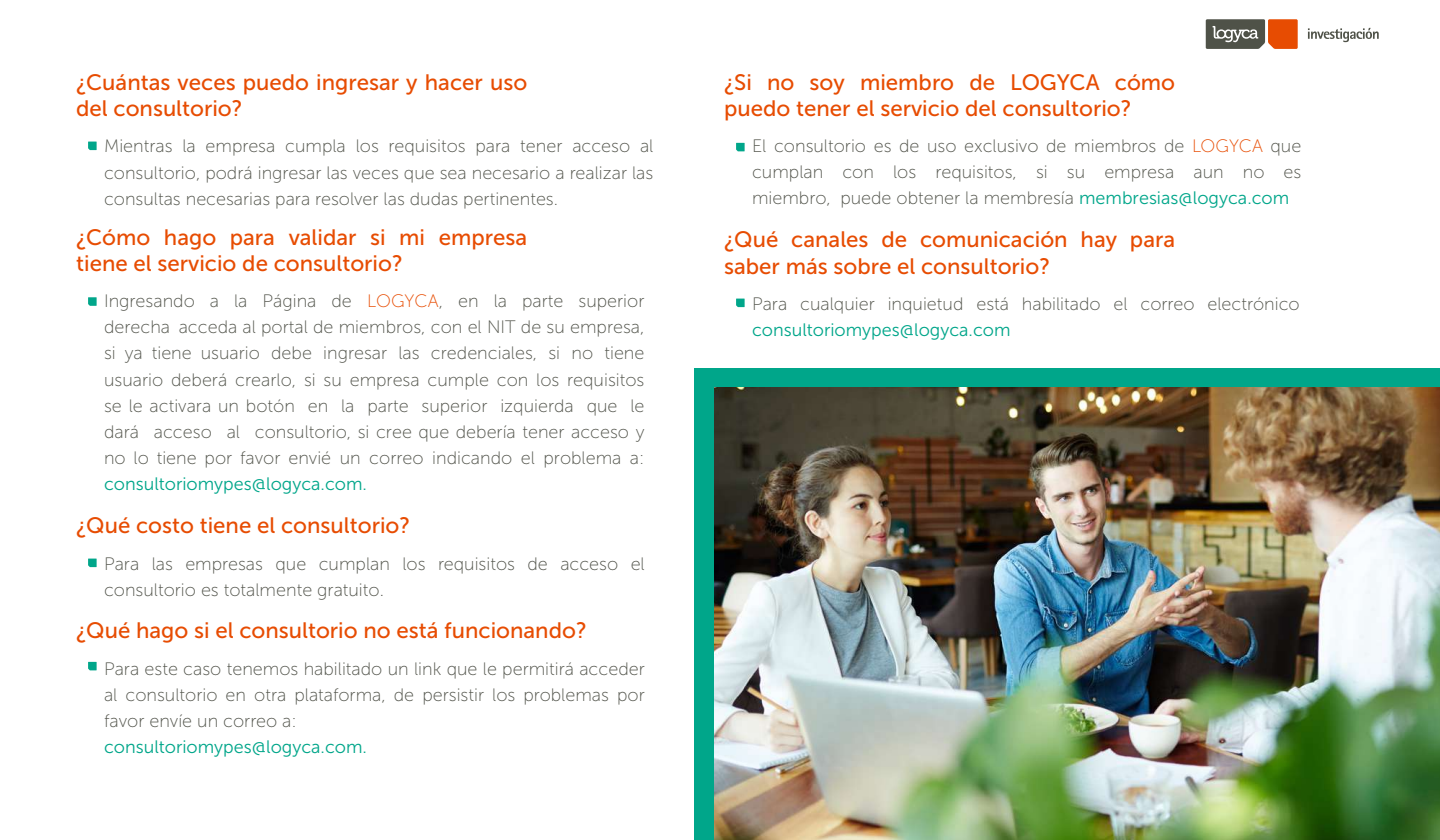
<style>
.page{position:relative;width:1440px;height:840px;background:#fff}
.page>*{position:absolute;margin:0;border:0;box-sizing:border-box;transform-origin:0 0}
.t1{font:22.2px/26.1px "Museo Sans 500";color:#e74c02}
.t2{font:18px/26.2px "Museo Sans 100";color:#51534a;text-align:justify}
.t3{font:18px "Museo Sans 300";color:#00a68a}
.s1{color:#e74c02}
.s2{font-family:"Museo Sans 300";color:#00a68a}
</style>
<div class="page">
<div style="left:694px;top:369px;width:746px;height:471px;background:#00a68a"></div>
<img style="left:714px;top:387px;width:726px;height:453px">
<svg style="left:88px;top:142px;width:9px;height:8px"></svg>
<svg style="left:88px;top:297px;width:9px;height:9px"></svg>
<svg style="left:736px;top:143px;width:9px;height:8px"></svg>
<svg style="left:736px;top:299px;width:9px;height:8px"></svg>
<svg style="left:88px;top:559px;width:9px;height:8px"></svg>
<svg style="left:88px;top:662px;width:9px;height:8px"></svg>
<svg style="left:1206px;top:19px;width:92px;height:30px;background:#97694c"></svg>
<svg style="left:1308px;top:28px;width:71px;height:14px"></svg>
<p class="t1" style="left:76px;top:69px;width:453px">¿Cuántas veces puedo ingresar y hacer uso del consultorio?</p>
<p class="t2" style="left:104px;top:133px;width:551px">Mientras la empresa cumpla los requisitos para tener acceso al consultorio, podrá ingresar las veces que sea necesario a realizar las consultas necesarias para resolver las dudas pertinentes.</p>
<p class="t1" style="left:76px;top:224px;width:452px">¿Cómo hago para validar si mi empresa tiene el servicio de consultorio?</p>
<p class="t2" style="left:104px;top:287px;width:542px">Ingresando a la Página de <span class="s1">LOGYCA</span>, en la parte superior derecha acceda al portal de miembros, con el NIT de su empresa, si ya tiene usuario debe ingresar las credenciales, si no tiene usuario deberá crearlo, si su empresa cumple con los requisitos se le activara un botón en la parte superior izquierda que le dará acceso al consultorio, si cree que debería tener acceso y no lo tiene por favor envié un correo indicando el problema a:</p>
<p class="t3" style="left:104px;top:474px;width:265px">consultoriomypes@logyca.com.</p>
<p class="t1" style="left:76px;top:512px;width:336px">¿Qué costo tiene el consultorio?</p>
<p class="t2" style="left:104px;top:551px;width:542px">Para las empresas que cumplan los requisitos de acceso el consultorio es totalmente gratuito.</p>
<p class="t1" style="left:76px;top:618px;width:512px">¿Qué hago si el consultorio no está funcionando?</p>
<p class="t2" style="left:104px;top:656px;width:542px">Para este caso tenemos habilitado un link que le permitirá acceder al consultorio en otra plataforma, de persistir los problemas por favor envíe un correo a:</p>
<p class="t3" style="left:104px;top:737px;width:265px">consultoriomypes@logyca.com.</p>
<p class="t1" style="left:724px;top:69px;width:453px">¿Si no soy miembro de LOGYCA cómo puedo tener el servicio del consultorio?</p>
<p class="t2" style="left:752px;top:133px;width:551px;line-height:25.8px">El consultorio es de uso exclusivo de miembros de <span class="s1">LOGYCA</span> que cumplan con los requisitos, si su empresa aun no es miembro, puede obtener la membresía <span class="s2">membresias@logyca.com</span></p>
<p class="t1" style="left:724px;top:227px;width:453px">¿Qué canales de comunicación hay para saber más sobre el consultorio?</p>
<p class="t2" style="left:752px;top:291px;width:549px">Para cualquier inquietud está habilitado el correo electrónico</p>
<p class="t3" style="left:752px;top:320px;width:260px">consultoriomypes@logyca.com</p>
</div>
